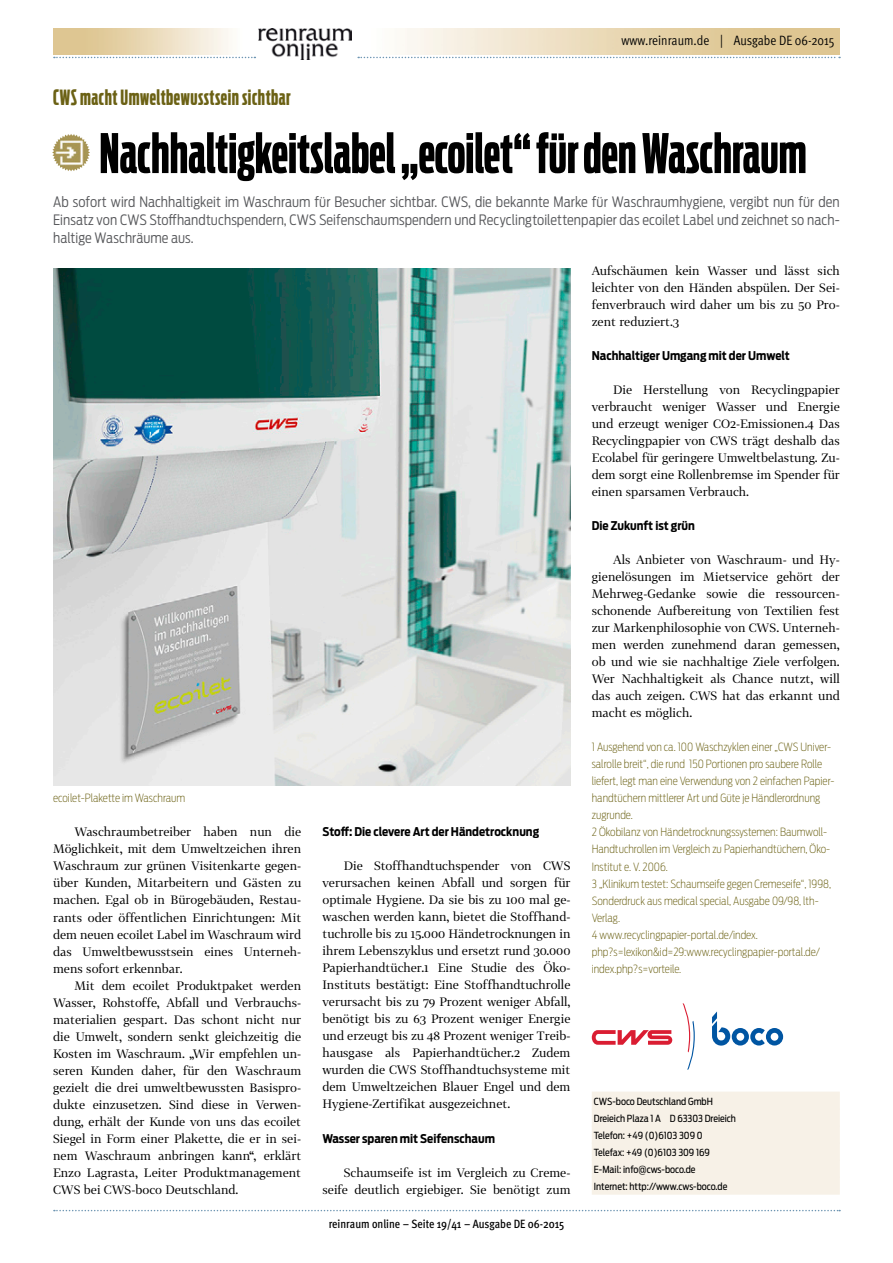
<style>
.page{position:relative;width:893px;height:1263px;background:#fff}
.page>*{position:absolute;margin:0;border:0;box-sizing:border-box;transform-origin:0 0}
.t1{font:700 54px "Antenna Comp";color:#000}
.t2{font:700 21px "Antenna Comp";letter-spacing:.025em;color:#6b6114}
.t3{font:300 14.25px/18px "Antenna Cond";letter-spacing:.005em;color:#57585b;text-align:justify}
.t4{font:13.5px "Meta OT Cond Norm";color:#000}
.t5{font:12px/17px "Tabac G2";color:#000;text-align:justify}
.t6{font:700 12px "Antenna Cond";color:#000}
.t7{font:500 condensed 12px "Meta OT";color:#000}
.t8{font:200 11.25px/17px "Antenna Cond";color:#6b6114}
.t9{font:9.75px/17px "Antenna Cond";color:#000}
</style>
<div class="page">
<svg style="left:358px;top:57px;width:482px;height:1px"></svg>
<svg style="left:54px;top:57px;width:201px;height:1px"></svg>
<svg style="left:54px;top:1210px;width:786px;height:1px"></svg>
<img style="left:258px;top:29px;width:94px;height:31px">
<div style="left:592px;top:1091px;width:248px;height:18px;background:#f7f1e7"></div>
<div style="left:592px;top:1108px;width:248px;height:18px;background:#f7f1e7"></div>
<div style="left:592px;top:1125px;width:248px;height:18px;background:#f7f1e7"></div>
<div style="left:592px;top:1143px;width:248px;height:18px;background:#f7f1e7"></div>
<div style="left:592px;top:1160px;width:248px;height:18px;background:#f7f1e7"></div>
<div style="left:592px;top:1177px;width:248px;height:18px;background:#f7f1e7"></div>
<svg style="left:712px;top:1011px;width:71px;height:34px"></svg>
<svg style="left:683px;top:1003px;width:12px;height:66px"></svg>
<svg style="left:592px;top:1030px;width:80px;height:15px"></svg>
<img style="left:53px;top:269px;width:517px;height:516px">
<img style="left:52px;top:134px;width:38px;height:37px">
<p class="t4" style="left:621px;top:32px;width:215px">www.reinraum.de | Ausgabe DE 06-2015</p>
<h2 class="t2" style="left:53px;top:86px;width:239px">CWS macht Umweltbewusstsein sichtbar</h2>
<h1 class="t1" style="left:99px;top:124px;width:709px">Nachhaltigkeitslabel „ecoilet“ für den Waschraum</h1>
<p class="t3" style="left:53px;top:193px;width:788px">Ab sofort wird Nachhaltigkeit im Waschraum für Besucher sichtbar. CWS, die bekannte Marke für Waschraumhygiene, vergibt nun für den Einsatz von CWS Stoffhandtuchspendern, CWS Seifenschaumspendern und Recyclingtoilettenpapier das ecoilet Label und zeichnet so nach&shy;haltige Waschräume aus.</p>
<p class="t8" style="left:53px;top:790px;width:134px">ecoilet-Plakette im Waschraum</p>
<p class="t5" style="left:53px;top:823px;width:250px;text-indent:21px">Waschraumbetreiber haben nun die Möglichkeit, mit dem Umweltzeichen ihren Waschraum zur grünen Visitenkarte gegen&shy;über Kunden, Mitarbeitern und Gästen zu machen. Egal ob in Bürogebäuden, Restau&shy;rants oder öffentlichen Einrichtungen: Mit dem neuen ecoilet Label im Waschraum wird das Umweltbewusstsein eines Unterneh&shy;mens sofort erkennbar.</p>
<p class="t5" style="left:53px;top:976px;width:250px;text-indent:21px">Mit dem ecoilet Produktpaket werden Wasser, Rohstoffe, Abfall und Verbrauchs&shy;materialien gespart. Das schont nicht nur die Umwelt, sondern senkt gleichzeitig die Kosten im Waschraum. „Wir empfehlen un&shy;seren Kunden daher, für den Waschraum gezielt die drei umweltbewussten Basispro&shy;dukte einzusetzen. Sind diese in Verwen&shy;dung, erhält der Kunde von uns das ecoilet Siegel in Form einer Plakette, die er in sei&shy;nem Waschraum anbringen kann“, erklärt Enzo Lagrasta, Leiter Produktmanagement CWS bei CWS-boco Deutschland.</p>
<p class="t6" style="left:322px;top:825px;width:218px">Stoff: Die clevere Art der Händetrocknung</p>
<p class="t5" style="left:322px;top:857px;width:250px;text-indent:21px">Die Stoffhandtuchspender von CWS verursachen keinen Abfall und sorgen für optimale Hygiene. Da sie bis zu 100 mal ge&shy;waschen werden kann, bietet die Stoffhand&shy;tuchrolle bis zu 15.000 Händetrocknungen in ihrem Lebenszyklus und ersetzt rund 30.000<br>Papierhandtücher.1 Eine Studie des Öko-Instituts bestätigt: Eine Stoffhandtuchrolle verursacht bis zu 79 Prozent weniger Abfall, benötigt bis zu 63 Prozent weniger Energie und erzeugt bis zu 48 Prozent weniger Treib&shy;hausgase als Papierhandtücher.2 Zudem wurden die CWS Stoffhandtuchsysteme mit dem Umweltzeichen Blauer Engel und dem Hygiene-Zertifikat ausgezeichnet.</p>
<p class="t6" style="left:322px;top:1131px;width:174px">Wasser sparen mit Seifenschaum</p>
<p class="t5" style="left:322px;top:1163px;width:250px;text-align:right">Schaumseife ist im Vergleich zu Creme&shy;seife deutlich ergiebiger. Sie benötigt zum</p>
<p class="t7" style="left:329px;top:1216px;width:237px">reinraum online – Seite 19/41 – Ausgabe DE 06-2015</p>
<p class="t5" style="left:592px;top:262px;width:250px">Aufschäumen kein Wasser und lässt sich leichter von den Händen abspülen. Der Sei&shy;fenverbrauch wird daher um bis zu 50 Pro&shy;zent reduziert.3</p>
<p class="t6" style="left:592px;top:349px;width:200px">Nachhaltiger Umgang mit der Umwelt</p>
<p class="t5" style="left:592px;top:381px;width:250px;text-indent:21px">Die Herstellung von Recyclingpapier verbraucht weniger Wasser und Energie und erzeugt weniger CO2-Emissionen.4 Das Recyclingpapier von CWS trägt deshalb das Ecolabel für geringere Umweltbelastung. Zu&shy;dem sorgt eine Rollenbremse im Spender für einen sparsamen Verbrauch.</p>
<p class="t6" style="left:592px;top:519px;width:105px">Die Zukunft ist grün</p>
<p class="t5" style="left:592px;top:551px;width:250px;text-indent:21px">Als Anbieter von Waschraum- und Hy&shy;gienelösungen im Mietservice gehört der Mehrweg-Gedanke sowie die ressourcen&shy;schonende Aufbereitung von Textilien fest zur Markenphilosophie von CWS. Unterneh&shy;men werden zunehmend daran gemessen, ob und wie sie nachhaltige Ziele verfolgen.<br>Wer Nachhaltigkeit als Chance nutzt, will das auch zeigen. CWS hat das erkannt und macht es möglich.</p>
<p class="t8" style="left:592px;top:739px;width:244px">1 Ausgehend von ca. 100 Waschzyklen einer „CWS Univer&shy;salrolle breit“, die rund 150 Portionen pro saubere Rolle liefert, legt man eine Verwendung von 2 einfachen Papier&shy;handtüchern mittlerer Art und Güte je Händlerordnung zugrunde.<br>2 Ökobilanz von Händetrocknungssystemen: Baumwoll-Handtuchrollen im Vergleich zu Papierhandtüchern, Öko-Institut e. V. 2006.<br>3 „Klinikum testet: Schaumseife gegen Cremeseife“, 1998, Sonderdruck aus medical special, Ausgabe 09/98, lth-Verlag.<br>4 www.recyclingpapier-portal.de/index. php?s=lexikon&amp;id=29:www.recyclingpapier-portal.de/ index.php?s=vorteile.</p>
<p class="t9" style="left:594px;top:1093px;width:144px">CWS-boco Deutschland GmbH<br>Dreieich Plaza 1 A D 63303 Dreieich<br>Telefon: +49 (0)6103 309 0<br>Telefax: +49 (0)6103 309 169<br>E-Mail: info@cws-boco.de<br>Internet: http://www.cws-boco.de</p>
</div>
